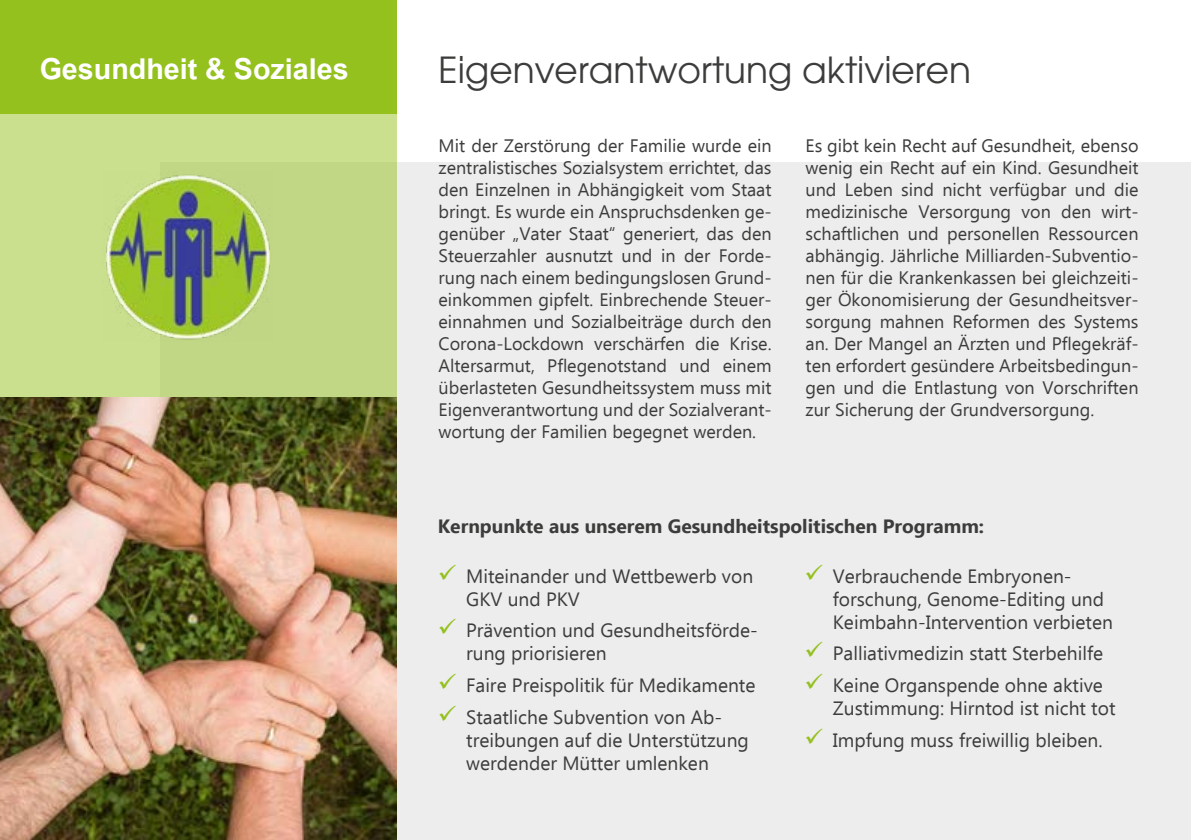
<style>
.page{position:relative;width:1191px;height:840px;background:#fff}
.page>*{position:absolute;margin:0;border:0;box-sizing:border-box;transform-origin:0 0}
.t1{font:700 40px "Utsaah";color:#fff}
.Überschrift_1{font:36px "Avant Garde";color:#3c3c3b}
.Aufzählung{font:19.2px/23px "Ebrima";color:#3c3c3b}
.Überschrift_1-2{font:700 19.2px "Ebrima";color:#3c3c3b}
.Copytext_Flyer{font:18px/22px "Ebrima";color:#3c3c3b;text-align:justify}
.s1{color:#95c11f}
</style>
<div class="page">
<div style="left:160px;top:162px;width:1031px;height:677px;background:#ededed"></div>
<div style="left:0;top:0;width:397px;height:113px;background:#95c11f"></div>
<img style="left:0;top:397px;width:396px;height:442px">
<div style="left:0;top:113px;width:397px;height:284px;background:#cae08f"></div>
<img style="left:106px;top:170px;width:167px;height:170px">
<p class="t1" style="left:40px;top:49px;width:310px">Gesundheit &amp; Soziales</p>
<p class="Überschrift_1" style="left:438px;top:48px;width:534px">Eigenverantwortung aktivieren</p>
<p class="Copytext_Flyer" style="left:438px;top:134px;width:334px">Mit der Zerstörung der Familie wurde ein zentralistisches Sozialsystem errichtet, das den Einzelnen in Abhängigkeit vom Staat bringt. Es wurde ein Anspruchsdenken ge&shy;genüber „Vater Staat“ generiert, das den Steuerzahler ausnutzt und in der Forde&shy;rung nach einem bedingungslosen Grund&shy;einkommen gipfelt. Einbrechende Steuer&shy;einnahmen und Sozialbeiträge durch den Corona-Lockdown verschärfen die Krise.<br>Altersarmut, Pflegenotstand und einem überlasteten Gesundheitssystem muss mit Eigenverantwortung und der Sozialverant&shy;wortung der Familien begegnet werden.</p>
<p class="Copytext_Flyer" style="left:805px;top:134px;width:334px">Es gibt kein Recht auf Gesundheit, ebenso wenig ein Recht auf ein Kind. Gesundheit und Leben sind nicht verfügbar und die medizinische Versorgung von den wirt&shy;schaftlichen und personellen Ressourcen abhängig. Jährliche Milliarden-Subventio&shy;nen für die Krankenkassen bei gleichzeiti&shy;ger Ökonomisierung der Gesundheitsver&shy;sorgung mahnen Reformen des Systems an. Der Mangel an Ärzten und Pflegekräf&shy;ten erfordert gesündere Arbeitsbedingun&shy;gen und die Entlastung von Vorschriften zur Sicherung der Grundversorgung.</p>
<p class="Überschrift_1-2" style="left:438px;top:510px;width:548px">Kernpunkte aus unserem Gesundheitspolitischen Programm:</p>
<p class="Aufzählung" style="left:466px;top:563px;width:288px;text-indent:-28px"><span class="s1">✓</span> Miteinander und Wettbewerb von<br>GKV und PKV</p>
<p class="Aufzählung" style="left:466px;top:618px;width:293px;text-indent:-28px"><span class="s1">✓</span> Prävention und Gesundheitsförde&shy;rung priorisieren</p>
<p class="Aufzählung" style="left:438px;top:672px;width:319px"><span class="s1">✓</span> Faire Preispolitik für Medikamente</p>
<p class="Aufzählung" style="left:466px;top:704px;width:284px;text-indent:-28px"><span class="s1">✓</span> Staatliche Subvention von Ab&shy;treibungen auf die Unterstützung werdender Mütter umlenken</p>
<p class="Aufzählung" style="left:833px;top:563px;width:281px;text-indent:-28px"><span class="s1">✓</span> Verbrauchende Embryonen&shy;forschung, Genome-Editing und<br>Keimbahn-Intervention verbieten</p>
<p class="Aufzählung" style="left:804px;top:641px;width:300px"><span class="s1">✓</span> Palliativmedizin statt Sterbehilfe</p>
<p class="Aufzählung" style="left:833px;top:672px;width:284px;text-indent:-28px"><span class="s1">✓</span> Keine Organspende ohne aktive<br>Zustimmung: Hirntod ist nicht tot</p>
<p class="Aufzählung" style="left:804px;top:727px;width:299px"><span class="s1">✓</span> Impfung muss freiwillig bleiben.</p>
</div>
